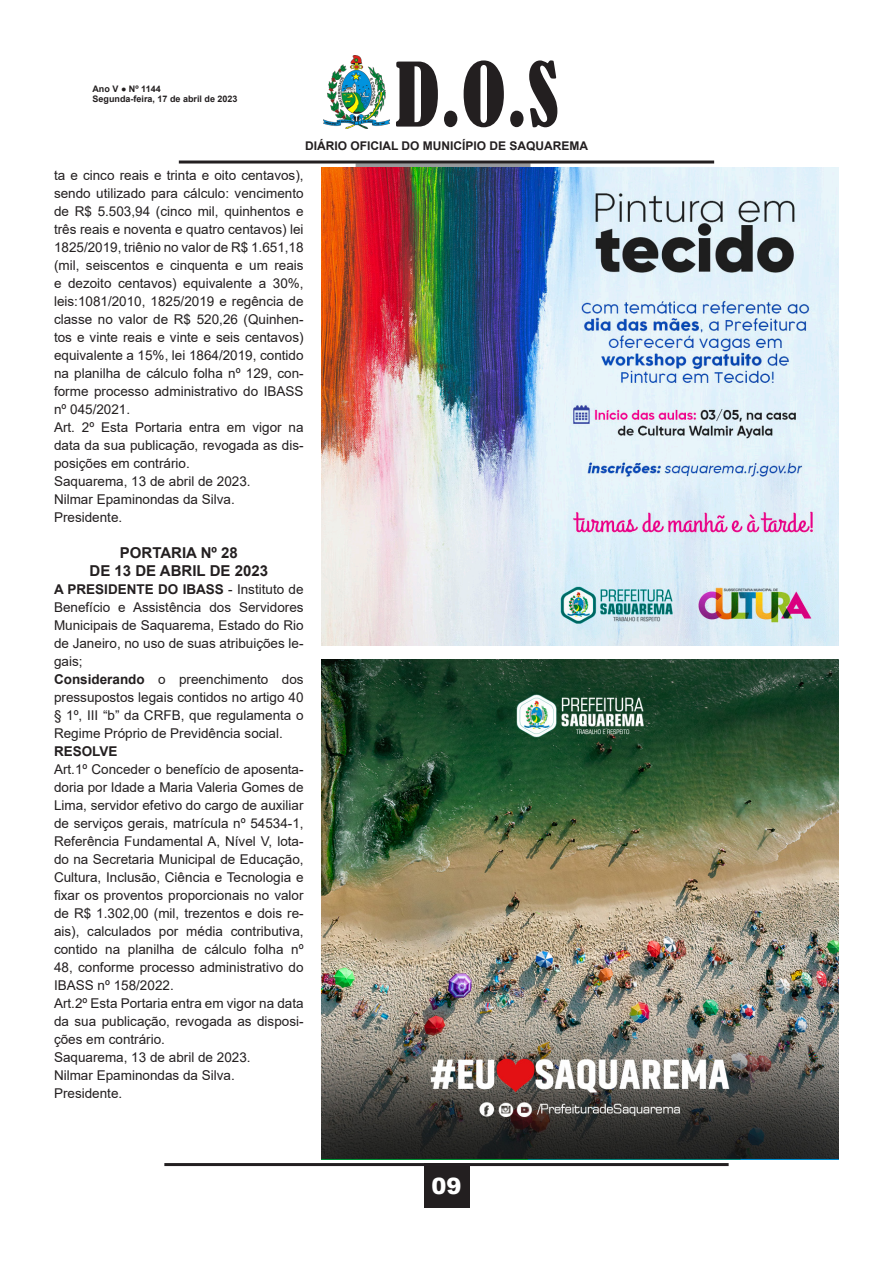
<style>
.page{position:relative;width:893px;height:1263px;background:#fff}
.page>*{position:absolute;margin:0;border:0;box-sizing:border-box;transform-origin:0 0}
.t1{font:condensed 82.5px "Bernard";color:#231f20}
.t2{font:900 22.5px "Arial";color:#fff}
.t3{font:700 15px "Arial";color:#231f20}
.t4{font:13.5px/18px "Arial";color:#231f20;text-align:justify}
.t5{font:700 13.5px "Arial";color:#231f20}
.t6{font:700 12px "Arial";color:#231f20}
.t7{font:700 9px/10.8px "Arial";color:#231f20}
.s1{font-weight:700}
</style>
<div class="page">
<hr style="left:164px;top:1163px;width:565px;height:3px;background:#231f20">
<div style="left:424px;top:1163px;width:45px;height:45px;background:#231f20"></div>
<img style="left:324px;top:55px;width:65px;height:73px">
<div style="left:356px;top:163px;width:174px;height:5px;background:#97999c"></div>
<hr style="left:179px;top:161px;width:535px;height:3px;background:#231f20">
<img style="left:322px;top:168px;width:517px;height:477px">
<img style="left:322px;top:659px;width:517px;height:501px">
<p class="t7" style="left:92px;top:83px;width:147px">Ano V ● Nº 1144<br>Segunda-feira, 17 de abril de 2023</p>
<h1 class="t1" style="left:395px;top:47px;width:165px">D.O.S</h1>
<p class="t6" style="left:305px;top:137px;width:285px">DIÁRIO OFICIAL DO MUNICÍPIO DE SAQUAREMA</p>
<p class="t4" style="left:54px;top:166px;width:251px">ta e cinco reais e trinta e oito centavos), sendo utilizado para cálculo: vencimento de R$ 5.503,94 (cinco mil, quinhentos e três reais e noventa e quatro centavos) lei 1825/2019, triênio no valor de R$ 1.651,18 (mil, seiscentos e cinquenta e um reais e dezoito centavos) equivalente a 30%, leis:1081/2010, 1825/2019 e regência de classe no valor de R$ 520,26 (Quinhen&shy;tos e vinte reais e vinte e seis centavos) equivalente a 15%, lei 1864/2019, contido na planilha de cálculo folha nº 129, con&shy;forme processo administrativo do IBASS nº 045/2021.</p>
<p class="t4" style="left:54px;top:418px;width:251px">Art. 2º Esta Portaria entra em vigor na data da sua publicação, revogada as dis&shy;posições em contrário.</p>
<p class="t4" style="left:54px;top:472px;width:198px">Saquarema, 13 de abril de 2023.</p>
<p class="t4" style="left:54px;top:490px;width:182px">Nilmar Epaminondas da Silva.</p>
<p class="t4" style="left:54px;top:508px;width:70px">Presidente.</p>
<p class="t3" style="left:120px;top:542px;width:119px">PORTARIA Nº 28</p>
<p class="t3" style="left:90px;top:560px;width:180px">DE 13 DE ABRIL DE 2023</p>
<p class="t4" style="left:54px;top:580px;width:251px"><span class="s1">A PRESIDENTE DO IBASS</span> - Instituto de Benefício e Assistência dos Servidores Municipais de Saquarema, Estado do Rio de Janeiro, no uso de suas atribuições le&shy;gais;</p>
<p class="t4" style="left:54px;top:670px;width:251px"><span class="s1">Considerando</span> o preenchimento dos pressupostos legais contidos no artigo 40 § 1º, III “b” da CRFB, que regulamenta o Regime Próprio de Previdência social.</p>
<p class="t5" style="left:54px;top:742px;width:65px">RESOLVE</p>
<p class="t4" style="left:54px;top:760px;width:251px">Art.1º Conceder o benefício de aposenta&shy;doria por Idade a Maria Valeria Gomes de Lima, servidor efetivo do cargo de auxiliar de serviços gerais, matrícula nº 54534-1, Referência Fundamental A, Nível V, lota&shy;do na Secretaria Municipal de Educação, Cultura, Inclusão, Ciência e Tecnologia e fixar os proventos proporcionais no valor de R$ 1.302,00 (mil, trezentos e dois re&shy;ais), calculados por média contributiva, contido na planilha de cálculo folha nº 48, conforme processo administrativo do IBASS nº 158/2022.</p>
<p class="t4" style="left:54px;top:994px;width:251px">Art.2º Esta Portaria entra em vigor na data da sua publicação, revogada as disposi&shy;ções em contrário.</p>
<p class="t4" style="left:54px;top:1048px;width:198px">Saquarema, 13 de abril de 2023.</p>
<p class="t4" style="left:54px;top:1066px;width:182px">Nilmar Epaminondas da Silva.</p>
<p class="t4" style="left:54px;top:1084px;width:70px">Presidente.</p>
<h2 class="t2" style="left:431px;top:1170px;width:32px">09</h2>
</div>
